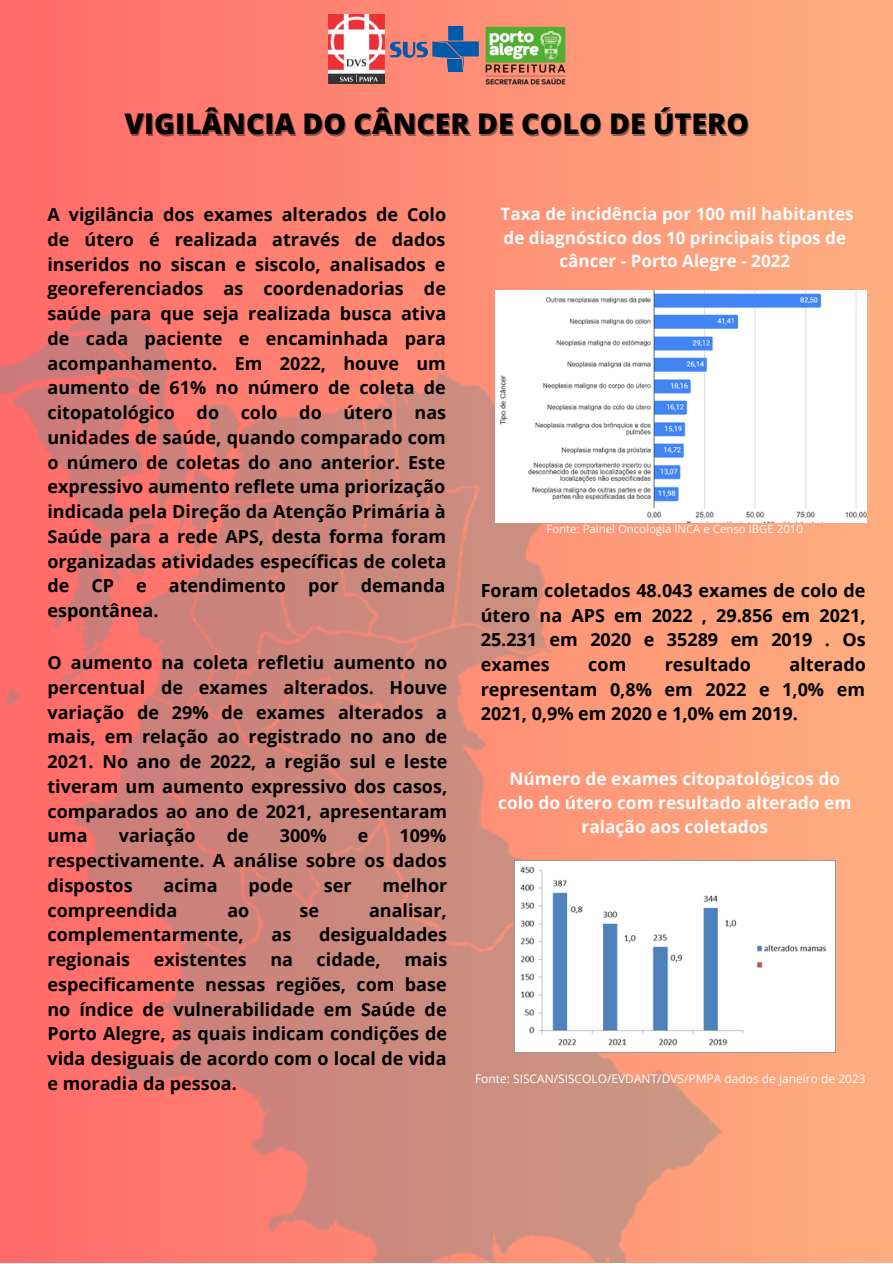
<style>
.page{position:relative;width:893px;height:1264px;background:#fff}
.page>*{position:absolute;margin:0;border:0;box-sizing:border-box;transform-origin:0 0}
.t1{font:800 28.5px "Open Sans";color:#000}
.t2{font:700 18px/24.8px "Open Sans";color:#000;text-align:justify}
.t3{font:700 17.4px/23.9px "Open Sans";color:#fdfdfd;text-align:center}
.t4{font:700 17.1px/23.5px "Open Sans";color:#fdfdfd;text-align:center}
.t5{font:12px "Open Sans";color:#fdfdfd}
.t6{font:11.4px "Open Sans";color:#fdfdfd}
</style>
<div class="page">
<div style="left:0;top:0;width:892px;height:1262px;background:linear-gradient(to right,#ff6a6a,#fdae80)"></div>
<img style="left:0;top:293px;width:738px;height:969px">
<img style="left:329px;top:14px;width:55px;height:69px">
<img style="left:391px;top:26px;width:88px;height:45px">
<img style="left:486px;top:26px;width:79px;height:58px">
<img style="left:495px;top:290px;width:371px;height:233px">
<img style="left:514px;top:860px;width:321px;height:192px">
<h1 class="t1" style="left:124px;top:104px;width:626px">VIGILÂNCIA DO CÂNCER DE COLO DE ÚTERO</h1>
<p class="t2" style="left:47px;top:202px;width:400px">A vigilância dos exames alterados de Colo de útero é realizada através de dados inseridos no siscan e siscolo, analisados e georeferenciados as coordenadorias de saúde para que seja realizada busca ativa de cada paciente e encaminhada para acompanhamento. Em 2022, houve um aumento de 61% no número de coleta de citopatológico do colo do útero nas unidades de saúde, quando comparado com o número de coletas do ano anterior. Este expressivo aumento reflete uma priorização indicada pela Direção da Atenção Primária à Saúde para a rede APS, desta forma foram organizadas atividades específicas de coleta de CP e atendimento por demanda espontânea.</p>
<p class="t2" style="left:47px;top:650px;width:401px">O aumento na coleta refletiu aumento no percentual de exames alterados. Houve variação de 29% de exames alterados a mais, em relação ao registrado no ano de 2021. No ano de 2022, a região sul e leste tiveram um aumento expressivo dos casos, comparados ao ano de 2021, apresentaram uma</p>
<p class="t2" style="left:119px;top:823px;width:78px">variação</p>
<p class="t2" style="left:227px;top:823px;width:23px">de</p>
<p class="t2" style="left:280px;top:823px;width:48px">300%</p>
<p class="t2" style="left:358px;top:823px;width:12px">e</p>
<p class="t2" style="left:47px;top:823px;width:400px;text-indent:352px">109% respectivamente. A análise sobre os dados dispostos</p>
<p class="t2" style="left:163px;top:872px;width:56px">acima</p>
<p class="t2" style="left:248px;top:872px;width:46px">pode</p>
<p class="t2" style="left:324px;top:872px;width:29px">ser</p>
<p class="t2" style="left:382px;top:872px;width:66px">melhor</p>
<p class="t2" style="left:47px;top:897px;width:131px">compreendida</p>
<p class="t2" style="left:227px;top:897px;width:23px">ao</p>
<p class="t2" style="left:299px;top:897px;width:21px">se</p>
<p class="t2" style="left:369px;top:897px;width:79px">analisar,</p>
<p class="t2" style="left:47px;top:922px;width:198px">complementarmente,</p>
<p class="t2" style="left:271px;top:922px;width:21px">as</p>
<p class="t2" style="left:319px;top:922px;width:129px">desigualdades</p>
<p class="t2" style="left:47px;top:946px;width:84px">regionais</p>
<p class="t2" style="left:154px;top:946px;width:95px">existentes</p>
<p class="t2" style="left:270px;top:946px;width:24px">na</p>
<p class="t2" style="left:316px;top:946px;width:66px">cidade,</p>
<p class="t2" style="left:47px;top:946px;width:401px;text-indent:357px">mais especificamente nessas regiões, com base no índice de vulnerabilidade em Saúde de Porto Alegre, as quais indicam condições de vida desiguais de acordo com o local de vida e moradia da pessoa.</p>
<p class="t4" style="left:500px;top:202px;width:354px">Taxa de incidência por 100 mil habitantes de diagnóstico dos 10 principais tipos de câncer - Porto Alegre - 2022</p>
<p class="t6" style="left:546px;top:521px;width:258px">Fonte: Painel Oncologia INCA e Censo IBGE 2010</p>
<p class="t2" style="left:480px;top:577px;width:386px">Foram coletados 48.043 exames de colo de útero na APS em 2022 , 29.856 em 2021, 25.231 em 2020 e 35289 em 2019 . Os exames</p>
<p class="t2" style="left:480px;top:651px;width:386px;text-indent:309px">alterado representam 0,8% em 2022 e 1,0% em 2021, 0,9% em 2020 e 1,0% em 2019.</p>
<p class="t2" style="left:588px;top:651px;width:40px">com</p>
<p class="t2" style="left:664px;top:651px;width:88px">resultado</p>
<p class="t3" style="left:498px;top:766px;width:354px">Número de exames citopatológicos do colo do útero com resultado alterado em ralação aos coletados</p>
<p class="t5" style="left:475px;top:1069px;width:392px">Fonte: SISCAN/SISCOLO/EVDANT/DVS/PMPA dados de janeiro de 2023</p>
</div>
